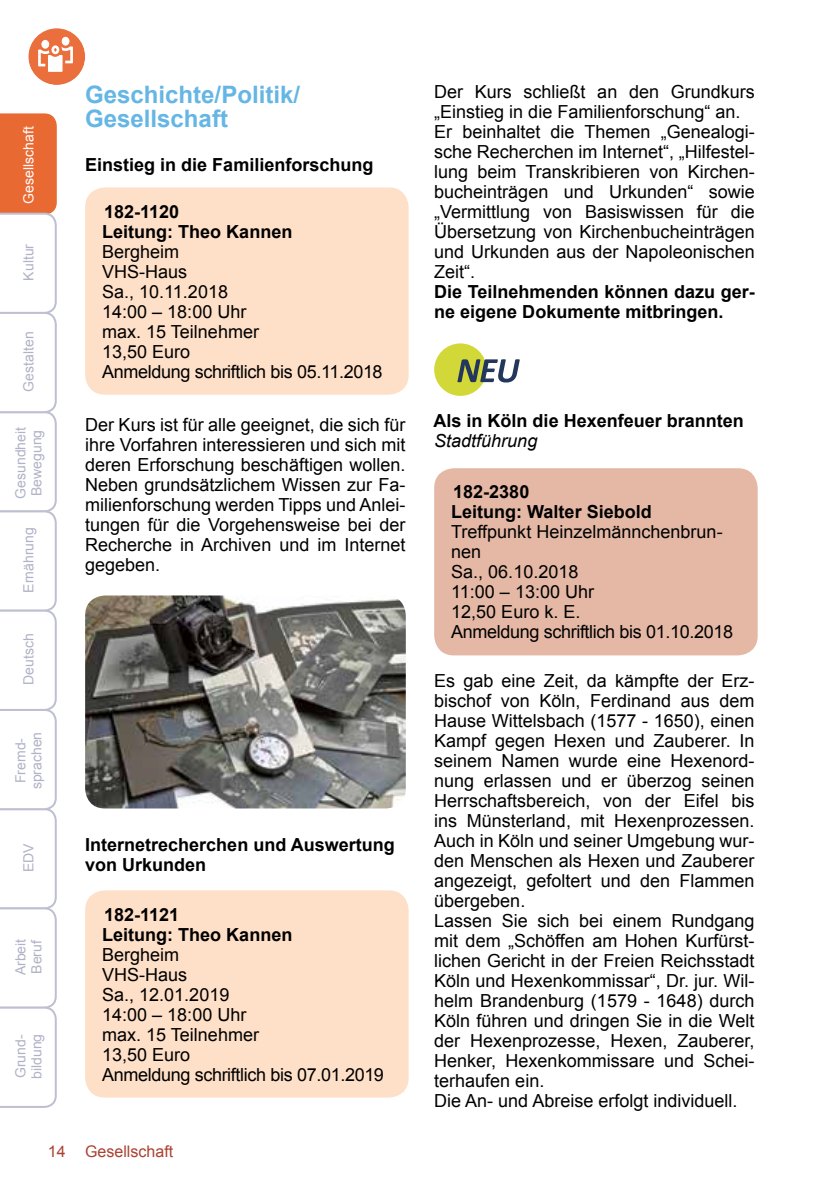
<style>
.page{position:relative;width:840px;height:1191px;background:#fff}
.page>*{position:absolute;margin:0;border:0;box-sizing:border-box;transform-origin:0 0}
.t1{font:700 24px/24px "Arial";color:#65b6e5}
.t2{font:18px/20px "Arial";color:#000}
.t3{font:700 18px/20px "Arial";color:#000}
.t4{font:italic 18px "Arial";color:#000}
.t5{font:16px "Arial";color:#ab4232}
.t6{font:14px/16px "Arial";color:#b0b2c7}
.t7{font:14px "Arial";color:#fff}
</style>
<div class="page">
<div style="left:28px;top:28px;width:57px;height:57px;background:#ea6f3d;border-radius:50%"></div>
<div style="left:41px;top:40px;width:8px;height:9px;background:#fff;border-radius:50%"></div>
<div style="left:62px;top:37px;width:7px;height:9px;background:#fff;border-radius:50%"></div>
<svg style="left:38px;top:45px;width:35px;height:27px"></svg>
<svg style="left:0;top:113px;width:57px;height:995px"></svg>
<div style="left:85px;top:187px;width:323px;height:208px;background:#fedfc7;border-radius:20px"></div>
<div style="left:85px;top:890px;width:323px;height:207px;background:#fedfc7;border-radius:20px"></div>
<div style="left:434px;top:343px;width:52px;height:53px;background:#d3d839;border-radius:50%"></div>
<svg style="left:457px;top:359px;width:62px;height:23px"></svg>
<div style="left:434px;top:468px;width:323px;height:187px;background:#e4b8a5;border-radius:20px"></div>
<img style="left:85px;top:595px;width:320px;height:213px">
<p class="t7" style="left:19px;top:204px;width:79px;rotate:-90deg">Gesellschaft</p>
<p class="t6" style="left:20px;top:280px;width:38px;rotate:-90deg">Kultur</p>
<p class="t6" style="left:20px;top:391px;width:61px;rotate:-90deg">Gestalten</p>
<p class="t6" style="left:12px;top:498px;width:73px;rotate:-90deg">Gesundheit<br>Bewegung</p>
<p class="t6" style="left:20px;top:593px;width:67px;rotate:-90deg">Ernährung</p>
<p class="t6" style="left:20px;top:685px;width:53px;rotate:-90deg">Deutsch</p>
<p class="t6" style="left:12px;top:789px;width:59px;text-align:center;rotate:-90deg">Fremd&shy;sprachen</p>
<p class="t6" style="left:20px;top:872px;width:30px;rotate:-90deg">EDV</p>
<p class="t6" style="left:12px;top:975px;width:38px;rotate:-90deg">Arbeit<br>Beruf</p>
<p class="t6" style="left:12px;top:1078px;width:47px;rotate:-90deg">Grund&shy;bildung</p>
<h1 class="t1" style="left:85px;top:82px;width:216px">Geschichte/Politik/<br>Gesellschaft</h1>
<p class="t3" style="left:85px;top:154px;width:290px">Einstieg in die Familienforschung</p>
<p class="t3" style="left:102px;top:201px;width:192px">182-1120<br>Leitung: Theo Kannen</p>
<p class="t2" style="left:102px;top:241px;width:282px">Bergheim<br>VHS-Haus<br>Sa., 10.11.2018<br>14:00 – 18:00 Uhr<br>max. 15 Teilnehmer<br>13,50 Euro<br>Anmeldung schriftlich bis 05.11.2018</p>
<p class="t2" style="left:85px;top:414px;width:322px;text-align:justify">Der Kurs ist für alle geeignet, die sich für ihre Vorfahren interessieren und sich mit deren Erforschung beschäftigen wollen.<br>Neben grundsätzlichem Wissen zur Fa&shy;milienforschung werden Tipps und Anlei&shy;tungen für die Vorgehensweise bei der Recherche in Archiven und im Internet gegeben.</p>
<p class="t3" style="left:85px;top:834px;width:311px">Internetrecherchen und Auswertung von Urkunden</p>
<p class="t3" style="left:102px;top:904px;width:192px">182-1121<br>Leitung: Theo Kannen</p>
<p class="t2" style="left:102px;top:944px;width:283px">Bergheim<br>VHS-Haus<br>Sa., 12.01.2019<br>14:00 – 18:00 Uhr<br>max. 15 Teilnehmer<br>13,50 Euro<br>Anmeldung schriftlich bis 07.01.2019</p>
<p class="t5" style="left:48px;top:1140px;width:127px">14 Gesellschaft</p>
<p class="t2" style="left:434px;top:82px;width:322px">Der Kurs schließt an den Grundkurs „Einstieg in die Familienforschung“ an.<br>Er beinhaltet die Themen „Genealogi&shy;sche Recherchen im Internet“, „Hilfestel&shy;lung beim Transkribieren von Kirchen&shy;bucheinträgen und Urkunden“ sowie „Vermittlung von Basiswissen für die Übersetzung von Kirchenbucheinträgen und Urkunden aus der Napoleonischen Zeit“.</p>
<p class="t3" style="left:434px;top:282px;width:322px">Die Teilnehmenden können dazu ger&shy;ne eigene Dokumente mitbringen.</p>
<p class="t3" style="left:433px;top:411px;width:312px">Als in Köln die Hexenfeuer brannten</p>
<p class="t4" style="left:434px;top:429px;width:105px">Stadtführung</p>
<p class="t3" style="left:451px;top:482px;width:202px">182-2380<br>Leitung: Walter Siebold</p>
<p class="t2" style="left:451px;top:522px;width:283px">Treffpunkt Heinzelmännchenbrun&shy;nen<br>Sa., 06.10.2018<br>11:00 – 13:00 Uhr<br>12,50 Euro k. E.<br>Anmeldung schriftlich bis 01.10.2018</p>
<p class="t2" style="left:434px;top:671px;width:322px">Es gab eine Zeit, da kämpfte der Erz&shy;bischof von Köln, Ferdinand aus dem Hause Wittelsbach (1577 - 1650), einen Kampf gegen Hexen und Zauberer. In seinem Namen wurde eine Hexenord&shy;nung erlassen und er überzog seinen Herrschaftsbereich, von der Eifel bis ins Münsterland, mit Hexenprozessen.<br>Auch in Köln und seiner Umgebung wur&shy;den Menschen als Hexen und Zauberer angezeigt, gefoltert und den Flammen übergeben.<br>Lassen Sie sich bei einem Rundgang mit dem „Schöffen am Hohen Kurfürst&shy;lichen Gericht in der Freien Reichsstadt Köln und Hexenkommissar“, Dr. jur. Wil&shy;helm Brandenburg (1579 - 1648) durch Köln führen und dringen Sie in die Welt der Hexenprozesse, Hexen, Zauberer, Henker, Hexenkommissare und Schei&shy;terhaufen ein.<br>Die An- und Abreise erfolgt individuell.</p>
</div>
